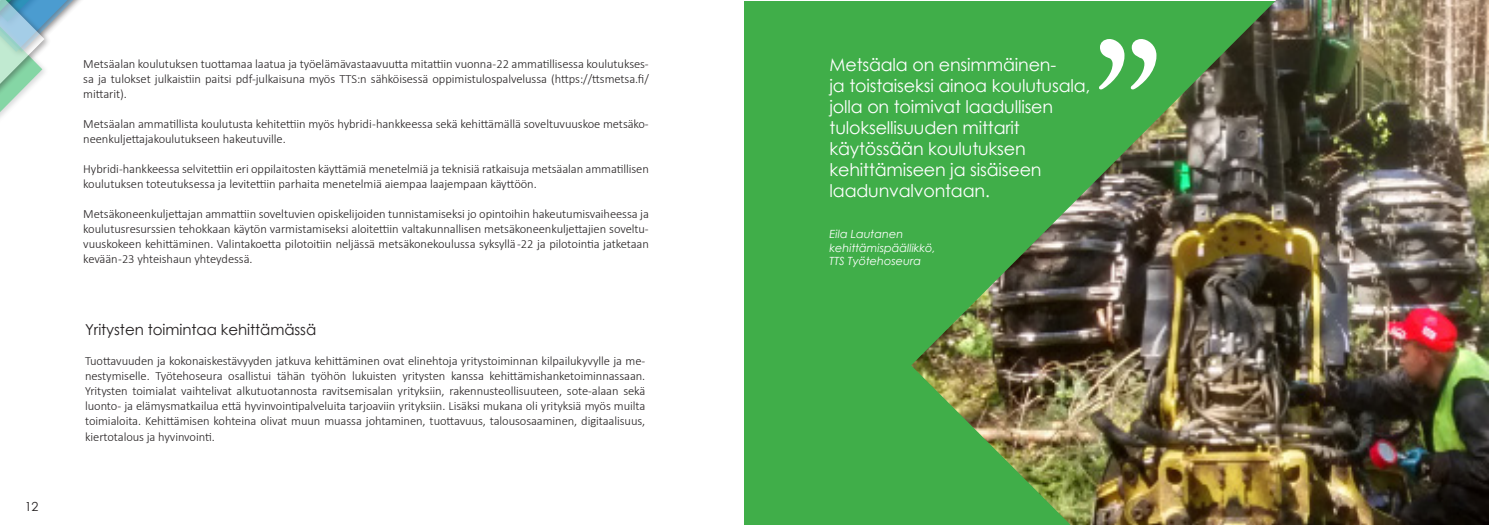
<style>
.page{position:relative;width:1489px;height:525px;background:#fff}
.page>*{position:absolute;margin:0;border:0;box-sizing:border-box;transform-origin:0 0}
.t1{font:17.5px/21px "Century Gothic";letter-spacing:-.01em;color:#fff}
.t2{font:15px "Century Gothic";letter-spacing:-.005em;color:#231f20}
.t3{font:300 12.5px/15px "Calibri";letter-spacing:-.005em;color:#231f20;text-align:justify}
.t4{font:12.5px "Century Gothic";color:#231f20}
.t5{font:italic 11.25px/13.5px "Century Gothic";color:#fff}
</style>
<div class="page">
<div style="left:744px;top:1px;width:744px;height:523px;background:#40ae49"></div>
<img style="left:911px;top:0;width:577px;height:524px">
<svg style="left:1098px;top:39px;width:58px;height:50px"></svg>
<svg style="left:0;top:0;width:81px;height:118px"></svg>
<p class="t4" style="left:25px;top:497px;width:15px">12</p>
<p class="t3" style="left:83px;top:56px;width:567px">Metsäalan koulutuksen tuottamaa laatua ja työelämävastaavuutta mitattiin vuonna -22 ammatillisessa koulutukses&shy;sa ja tulokset julkaistiin paitsi pdf-julkaisuna myös TTS:n sähköisessä oppimistulospalvelussa (https://ttsmetsa.fi/ mittarit).</p>
<p class="t3" style="left:83px;top:116px;width:567px">Metsäalan ammatillista koulutusta kehitettiin myös hybridi -hankkeessa sekä kehittämällä soveltuvuuskoe metsäko&shy;neenkuljettajakoulutukseen hakeutuville.</p>
<p class="t3" style="left:83px;top:161px;width:567px">Hybridi -hankkeessa selvitettiin eri oppilaitosten käyttämiä menetelmiä ja teknisiä ratkaisuja metsäalan ammatillisen koulutuksen toteutuksessa ja levitettiin parhaita menetelmiä aiempaa laajempaan käyttöön.</p>
<p class="t3" style="left:83px;top:206px;width:567px">Metsäkoneenkuljettajan ammattiin soveltuvien opiskelijoiden tunnistamiseksi jo opintoihin hakeutumisvaiheessa ja koulutusresurssien tehokkaan käytön varmistamiseksi aloitettiin valtakunnallisen metsäkoneenkuljettajien soveltu&shy;vuuskokeen kehittäminen. Valintakoetta pilotoitiin neljässä metsäkonekoulussa syksyllä -22 ja pilotointia jatketaan kevään -23 yhteishaun yhteydessä.</p>
<p class="t2" style="left:85px;top:319px;width:233px">Yritysten toimintaa kehittämässä</p>
<p class="t3" style="left:85px;top:353px;width:562px">Tuottavuuden ja kokonaiskestävyyden jatkuva kehittäminen ovat elinehtoja yritystoiminnan kilpailukyvylle ja me&shy;nestymiselle. Työtehoseura osallistui tähän työhön lukuisten yritysten kanssa kehittämishanketoiminnassaan.<br>Yritysten toimialat vaihtelivat alkutuotannosta ravitsemisalan yrityksiin, rakennusteollisuuteen, sote-alaan sekä luonto- ja elämysmatkailua että hyvinvointipalveluita tarjoaviin yrityksiin. Lisäksi mukana oli yrityksiä myös muilta toimialoita. Kehittämisen kohteina olivat muun muassa johtaminen, tuottavuus, talousosaaminen, digitaalisuus, kiertotalous ja hyvinvointi.</p>
<p class="t1" style="left:829px;top:54px;width:262px">Metsäala on ensimmäinen-<br>ja toistaiseksi ainoa koulutusala, jolla on toimivat laadullisen tuloksellisuuden mittarit käytössään koulutuksen kehittämiseen ja sisäiseen laadunvalvontaan.</p>
<p class="t5" style="left:829px;top:227px;width:75px">Eila Lautanen</p>
<p class="t5" style="left:829px;top:241px;width:108px">kehittämispäällikkö,<br>TTS Työtehoseura</p>
</div>
